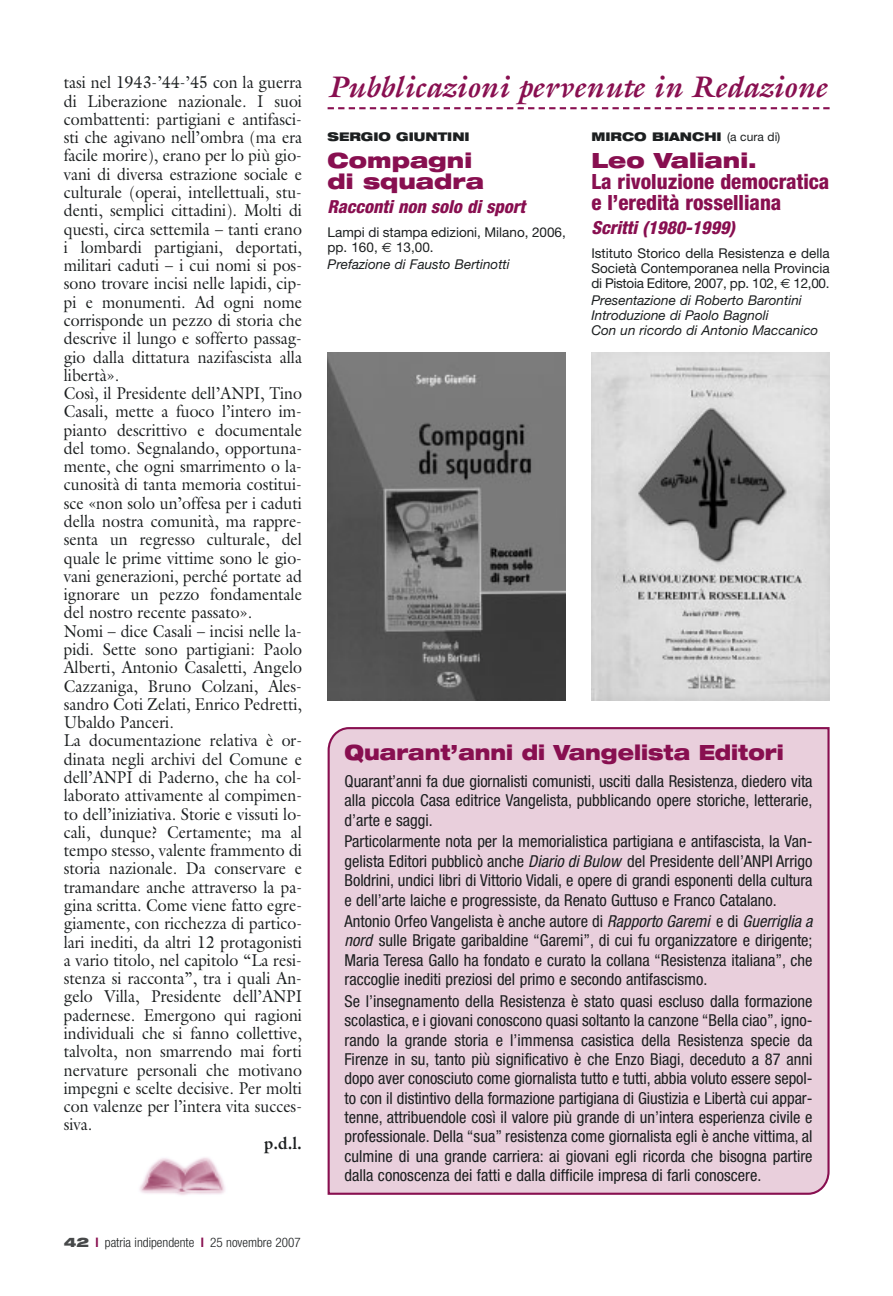
<style>
.page{position:relative;width:893px;height:1296px;background:#fff}
.page>*{position:absolute;margin:0;border:0;box-sizing:border-box;transform-origin:0 0}
.t1{font:italic 700 30px "Galliard";letter-spacing:-.005em;color:#880f50}
.t2{font:800 condensed 21px/21px "Helvetica Neue";color:#880f50}
.t3{font:900 expanded 21px "Helvetica Neue";color:#880f50;scale:.9 1}
.t4{font:900 expanded 21px/21px "Helvetica Neue";color:#880f50}
.t5{font:italic 800 condensed 18px "Helvetica Neue";color:#880f50}
.t6{font:17.25px/18.3px "Galliard";color:#1c1f20;scale:.92 1}
.t7{font:700 17.25px "Galliard";color:#1c1f20;scale:.92 1}
.t8{font:condensed 16.5px/19.4px "Helvetica Neue";color:#1c1f20;text-align:justify}
.t9{font:13.5px/15px "Helvetica Neue";color:#1c1f20}
.t10{font:italic 13.5px/15px "Helvetica Neue";color:#1c1f20}
.t11{font:300 condensed 13.2px "Helvetica Neue";color:#1c1f20}
.t12{font:900 expanded 12px "Helvetica Neue";color:#1c1f20}
.s1{font-weight:900;font-stretch:expanded;color:#47494a}
.s2{font-weight:700;color:#880f50}
.s3{font-family:"Euro Sans"}
.s4{font-weight:400;font-stretch:normal}
.s5{font-style:italic}
</style>
<div class="page">
<div style="left:327px;top:727px;width:502px;height:468px;background:#e9cfdc"></div>
<img style="left:139px;top:1157px;width:86px;height:38px">
<img style="left:327px;top:352px;width:239px;height:349px">
<img style="left:591px;top:352px;width:238px;height:349px">
<svg style="left:327px;top:107px;width:502px;height:2px"></svg>
<p class="t6" style="left:64px;top:75px;width:260px">tasi nel 1943-’44-’45 con la guerra di Liberazione nazionale. I suoi combattenti: partigiani e antifasci&shy;sti che agivano nell’ombra (ma era facile morire), erano per lo più gio&shy;vani di diversa estrazione sociale e culturale (operai, intellettuali, stu&shy;denti, semplici cittadini). Molti di questi, circa settemila – tanti erano i lombardi partigiani, deportati, militari caduti – i cui nomi si pos&shy;sono trovare incisi nelle lapidi, cip&shy;pi e monumenti. Ad ogni nome corrisponde un pezzo di storia che descrive il lungo e sofferto passag&shy;gio dalla dittatura nazifascista alla libertà».<br>Così, il Presidente dell’ANPI, Tino Casali, mette a fuoco l’intero im&shy;pianto descrittivo e documentale del tomo. Segnalando, opportuna&shy;mente, che ogni smarrimento o la&shy;cunosità di tanta memoria costitui&shy;sce «non solo un’offesa per i caduti della nostra comunità, ma rappre&shy;senta un regresso culturale, del quale le prime vittime sono le gio&shy;vani generazioni, perché portate ad ignorare un pezzo fondamentale del nostro recente passato».<br>Nomi – dice Casali – incisi nelle la&shy;pidi. Sette sono partigiani: Paolo Alberti, Antonio Casaletti, Angelo Cazzaniga, Bruno Colzani, Ales&shy;sandro Coti Zelati, Enrico Pedretti, Ubaldo Panceri.<br>La documentazione relativa è or&shy;dinata negli archivi del Comune e dell’ANPI di Paderno, che ha col&shy;laborato attivamente al compimen&shy;to dell’iniziativa. Storie e vissuti lo&shy;cali, dunque? Certamente; ma al tempo stesso, valente frammento di storia nazionale. Da conservare e tramandare anche attraverso la pa&shy;gina scritta. Come viene fatto egre&shy;giamente, con ricchezza di partico&shy;lari inediti, da altri 12 protagonisti a vario titolo, nel capitolo “La resi&shy;stenza si racconta”, tra i quali An&shy;gelo Villa, Presidente dell’ANPI padernese. Emergono qui ragioni individuali che si fanno collettive, talvolta, non smarrendo mai forti nervature personali che motivano impegni e scelte decisive. Per molti con valenze per l’intera vita succes&shy;siva.</p>
<p class="t7" style="left:264px;top:1136px;width:43px">p.d.l.</p>
<p class="t11" style="left:64px;top:1238px;width:238px"><span class="s1">42</span> <span class="s2">l</span> patria indipendente <span class="s2">l</span> 25 novembre 2007</p>
<h1 class="t1" style="left:327px;top:75px;width:500px">Pubblicazioni pervenute in Redazione</h1>
<p class="t12" style="left:327px;top:132px;width:144px">SERGIO GIUNTINI</p>
<p class="t4" style="left:327px;top:152px;width:158px">Compagni di squadra</p>
<p class="t5" style="left:327px;top:201px;width:199px">Racconti non solo di sport</p>
<p class="t9" style="left:327px;top:226px;width:240px">Lampi di stampa edizioni, Milano, 2006, pp. 160, <span class="s3">€</span> 13,00.</p>
<p class="t10" style="left:327px;top:258px;width:184px">Prefazione di Fausto Bertinotti</p>
<p class="t12" style="left:591px;top:132px;width:190px">MIRCO BIANCHI <span class="s4">(a cura di)</span></p>
<p class="t4" style="left:591px;top:152px;width:167px">Leo Valiani.</p>
<p class="t2" style="left:591px;top:173px;width:239px">La rivoluzione democratica e l’eredità rosselliana</p>
<p class="t5" style="left:591px;top:222px;width:145px">Scritti (1980-1999)</p>
<p class="t9" style="left:591px;top:247px;width:240px;text-align:justify">Istituto Storico della Resistenza e della Società Contemporanea nella Provincia di Pistoia Editore, 2007, pp. 102, <span class="s3">€</span> 12,00.</p>
<p class="t10" style="left:591px;top:294px;width:228px">Presentazione di Roberto Barontini<br>Introduzione di Paolo Bagnoli<br>Con un ricordo di Antonio Maccanico</p>
<p class="t3" style="left:344px;top:744px;width:489px">Quarant’anni di Vangelista Editori</p>
<p class="t8" style="left:344px;top:773px;width:469px">Quarant’anni fa due giornalisti comunisti, usciti dalla Resistenza, diedero vita alla piccola Casa editrice Vangelista, pubblicando opere storiche, letterarie, d’arte e saggi.</p>
<p class="t8" style="left:344px;top:833px;width:469px">Particolarmente nota per la memorialistica partigiana e antifascista, la Van&shy;gelista Editori pubblicò anche <span class="s5">Diario di Bulow</span> del Presidente dell’ANPI Arrigo Boldrini, undici libri di Vittorio Vidali, e opere di grandi esponenti della cultura e dell’arte laiche e progressiste, da Renato Guttuso e Franco Catalano.</p>
<p class="t8" style="left:344px;top:913px;width:469px">Antonio Orfeo Vangelista è anche autore di <span class="s5">Rapporto Garemi</span> e di <span class="s5">Guerriglia a nord</span> sulle Brigate garibaldine “Garemi”, di cui fu organizzatore e dirigente; Maria Teresa Gallo ha fondato e curato la collana “Resistenza italiana”, che raccoglie inediti preziosi del primo e secondo antifascismo.</p>
<p class="t8" style="left:344px;top:993px;width:469px">Se l’insegnamento della Resistenza è stato quasi escluso dalla formazione scolastica, e i giovani conoscono quasi soltanto la canzone “Bella ciao”, igno&shy;rando la grande storia e l’immensa casistica della Resistenza specie da Firenze in su, tanto più significativo è che Enzo Biagi, deceduto a 87 anni dopo aver conosciuto come giornalista tutto e tutti, abbia voluto essere sepol&shy;to con il distintivo della formazione partigiana di Giustizia e Libertà cui appar&shy;tenne, attribuendole così il valore più grande di un’intera esperienza civile e professionale. Della “sua” resistenza come giornalista egli è anche vittima, al culmine di una grande carriera: ai giovani egli ricorda che bisogna partire dalla conoscenza dei fatti e dalla difficile impresa di farli conoscere.</p>
</div>
